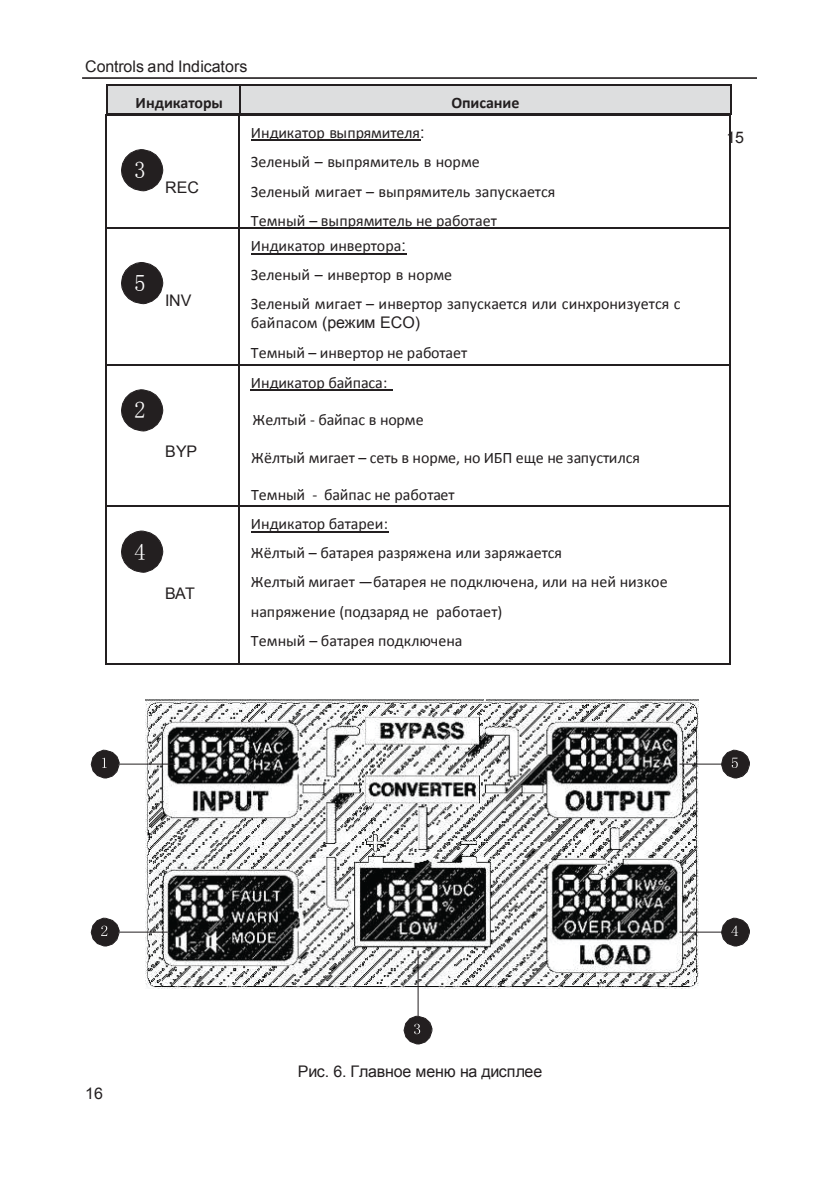
<style>
.page{position:relative;width:840px;height:1192px;background:#fff}
.page>*{position:absolute;margin:0;border:0;box-sizing:border-box;transform-origin:0 0}
.t1{font:23.2px "Sim Sun";color:#fff}
.t2{font:16px/29.4px "Calibri";color:#231f20}
.t3{font:16px "Arial";letter-spacing:-.005em;color:#231f20}
.t4{font:700 16px "Calibri";letter-spacing:-.005em;color:#231f20}
.s1{font-family:"Arial"}
.s2{font-family:"Calibri"}
</style>
<div class="page">
<hr style="left:82px;top:77px;width:675px;height:2px;background:#231f20">
<svg style="left:121px;top:149px;width:42px;height:42px"></svg>
<svg style="left:121px;top:262px;width:42px;height:42px"></svg>
<svg style="left:121px;top:389px;width:42px;height:42px"></svg>
<svg style="left:121px;top:530px;width:42px;height:42px"></svg>
<hr style="left:251px;top:140px;width:169px;height:1px;background:#231f20">
<hr style="left:106px;top:115px;width:1px;height:112px;background:#231f20">
<hr style="left:239px;top:115px;width:1px;height:112px;background:#231f20">
<hr style="left:730px;top:115px;width:1px;height:112px;background:#231f20">
<hr style="left:251px;top:253px;width:155px;height:1px;background:#231f20">
<hr style="left:107px;top:227px;width:43px;height:1px;background:#231f20">
<hr style="left:151px;top:227px;width:88px;height:1px;background:#231f20">
<hr style="left:240px;top:227px;width:490px;height:1px;background:#231f20">
<hr style="left:106px;top:228px;width:1px;height:136px;background:#231f20">
<hr style="left:239px;top:228px;width:1px;height:136px;background:#231f20">
<hr style="left:730px;top:228px;width:1px;height:136px;background:#231f20">
<hr style="left:251px;top:389px;width:142px;height:1px;background:#231f20">
<hr style="left:107px;top:364px;width:43px;height:1px;background:#231f20">
<hr style="left:151px;top:364px;width:88px;height:1px;background:#231f20">
<hr style="left:240px;top:364px;width:490px;height:1px;background:#231f20">
<hr style="left:106px;top:365px;width:1px;height:140px;background:#231f20">
<hr style="left:239px;top:365px;width:1px;height:140px;background:#231f20">
<hr style="left:730px;top:365px;width:1px;height:140px;background:#231f20">
<hr style="left:251px;top:531px;width:138px;height:1px;background:#231f20">
<hr style="left:107px;top:505px;width:43px;height:1px;background:#231f20">
<hr style="left:151px;top:505px;width:88px;height:1px;background:#231f20">
<hr style="left:240px;top:505px;width:490px;height:1px;background:#231f20">
<hr style="left:106px;top:506px;width:1px;height:157px;background:#231f20">
<hr style="left:107px;top:663px;width:43px;height:1px;background:#231f20">
<hr style="left:150px;top:663px;width:89px;height:1px;background:#231f20">
<hr style="left:239px;top:506px;width:1px;height:157px;background:#231f20">
<hr style="left:240px;top:663px;width:490px;height:1px;background:#231f20">
<hr style="left:730px;top:506px;width:1px;height:157px;background:#231f20">
<img style="left:146px;top:699px;width:552px;height:288px">
<hr style="left:119px;top:763px;width:56px;height:1px;background:#231f20">
<hr style="left:119px;top:931px;width:49px;height:1px;background:#231f20">
<hr style="left:418px;top:950px;width:1px;height:65px;background:#231f20">
<hr style="left:679px;top:931px;width:43px;height:1px;background:#231f20">
<hr style="left:679px;top:763px;width:43px;height:1px;background:#231f20">
<svg style="left:91px;top:749px;width:29px;height:29px"></svg>
<svg style="left:721px;top:749px;width:29px;height:29px"></svg>
<svg style="left:91px;top:917px;width:29px;height:29px"></svg>
<svg style="left:721px;top:917px;width:29px;height:29px"></svg>
<svg style="left:404px;top:1015px;width:28px;height:29px"></svg>
<div style="left:107px;top:86px;width:133px;height:27px;background:#dddedf"></div>
<div style="left:241px;top:86px;width:489px;height:27px;background:#dddedf"></div>
<hr style="left:107px;top:85px;width:132px;height:1px;background:#231f20">
<hr style="left:240px;top:85px;width:490px;height:1px;background:#231f20">
<svg style="left:106px;top:85px;width:1px;height:30px"></svg>
<hr style="left:107px;top:113px;width:132px;height:2px;background:#231f20">
<svg style="left:239px;top:85px;width:1px;height:30px"></svg>
<hr style="left:240px;top:113px;width:490px;height:2px;background:#231f20">
<svg style="left:730px;top:85px;width:1px;height:30px"></svg>
<p class="t3" style="left:85px;top:56px;width:164px">Controls and Indicators</p>
<p class="t4" style="left:136px;top:93px;width:89px">Индикаторы</p>
<p class="t4" style="left:451px;top:93px;width:70px">Описание</p>
<h1 class="t1" style="left:134px;top:158px;width:13px">3</h1>
<p class="t3" style="left:165px;top:177px;width:35px">REC</p>
<h1 class="t1" style="left:134px;top:271px;width:13px">5</h1>
<p class="t3" style="left:165px;top:290px;width:28px">INV</p>
<h1 class="t1" style="left:134px;top:398px;width:13px">2</h1>
<p class="t3" style="left:165px;top:441px;width:33px">BYP</p>
<h1 class="t1" style="left:134px;top:539px;width:13px">4</h1>
<p class="t3" style="left:165px;top:582px;width:31px">BAT</p>
<p class="t2" style="left:251px;top:118px;width:306px">Индикатор выпрямителя<span class="s1">:<br></span>Зеленый – выпрямитель в норме<br>Зеленый мигает – выпрямитель запускается<br>Темный – выпрямитель не работает</p>
<p class="t2" style="left:251px;top:231px;width:431px">Индикатор инвертора<span class="s1">:<br></span>Зеленый – инвертор в норме<br>Зеленый мигает – инвертор запускается или синхронизуется с</p>
<p class="t3" style="left:251px;top:312px;width:171px"><span class="s2">байпасом</span> (режим ECO)</p>
<p class="t2" style="left:251px;top:337px;width:218px">Темный – инвертор не работает</p>
<p class="t2" style="left:251px;top:367px;width:138px">Индикатор байпаса:</p>
<p class="t2" style="left:253px;top:405px;width:173px">Желтый - байпас в норме</p>
<p class="t2" style="left:251px;top:443px;width:390px">Жёлтый мигает – сеть в норме, но ИБП еще не запустился</p>
<p class="t2" style="left:251px;top:480px;width:205px">Темный - байпас не работает</p>
<p class="t2" style="left:251px;top:509px;width:418px">Индикатор батареи:<br>Жёлтый – батарея разряжена или заряжается<br>Желтый мигает —батарея не подключена, или на ней низкое напряжение (подзаряд не работает)<br>Темный – батарея подключена</p>
<p class="t3" style="left:726px;top:127px;width:19px">15</p>
<p class="t3" style="left:85px;top:1082px;width:19px">16</p>
<p class="t3" style="left:298px;top:1060px;width:246px">Рис. 6. Главное меню на дисплее</p>
</div>
